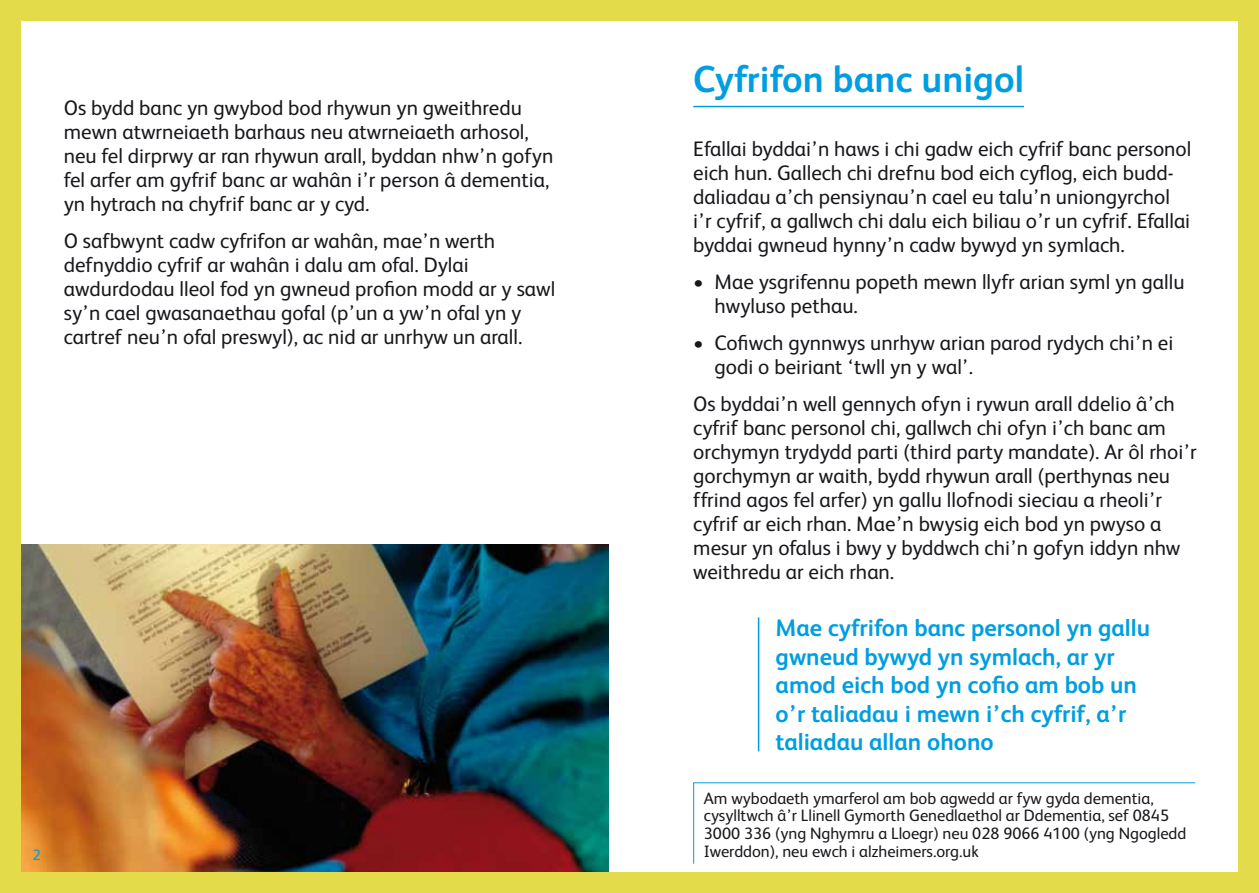
<style>
.page{position:relative;width:1259px;height:893px;background:#fff}
.page>*{position:absolute;margin:0;border:0;box-sizing:border-box;transform-origin:0 0}
.t1{font:700 37.5px "FS Albert";color:#009ee0}
.t2{font:700 24px/28.5px "FS Albert";color:#009ee0}
.t3{font:21px/24px "FS Albert";color:#1a171c}
.t4{font:16.5px/17.9px "FS Albert";color:#1a171c}
.t5{font:15px "FS Albert";color:#009ee0}
</style>
<div class="page">
<div style="left:629px;top:0;width:630px;height:893px;background:#e3db4a"></div>
<div style="left:629px;top:21px;width:608px;height:851px;background:#fff"></div>
<div style="left:0;top:0;width:630px;height:893px;background:#e3db4a"></div>
<div style="left:21px;top:21px;width:609px;height:851px;background:#fff"></div>
<img style="left:21px;top:544px;width:587px;height:328px">
<hr style="left:693px;top:106px;width:331px;height:1px;background:#009ee0">
<hr style="left:758px;top:617px;width:1px;height:134px;background:#009ee0">
<svg style="left:693px;top:782px;width:503px;height:82px"></svg>
<p class="t3" style="left:64px;top:96px;width:491px">Os bydd banc yn gwybod bod rhywun yn gweithredu mewn atwrneiaeth barhaus neu atwrneiaeth arhosol, neu fel dirprwy ar ran rhywun arall, byddan nhw’n gofyn fel arfer am gyfrif banc ar wahân i’r person â dementia, yn hytrach na chyfrif banc ar y cyd.</p>
<p class="t3" style="left:64px;top:229px;width:493px">O safbwynt cadw cyfrifon ar wahân, mae’n werth defnyddio cyfrif ar wahân i dalu am ofal. Dylai awdurdodau lleol fod yn gwneud profion modd ar y sawl sy’n cael gwasanaethau gofal (p’un a yw’n ofal yn y cartref neu’n ofal preswyl), ac nid ar unrhyw un arall.</p>
<p class="t5" style="left:33px;top:846px;width:10px">2</p>
<h1 class="t1" style="left:693px;top:58px;width:332px">Cyfrifon banc unigol</h1>
<p class="t3" style="left:693px;top:137px;width:499px">Efallai byddai’n haws i chi gadw eich cyfrif banc personol eich hun. Gallech chi drefnu bod eich cyflog, eich budd&shy;daliadau a’ch pensiynau’n cael eu talu’n uniongyrchol i’r cyfrif, a gallwch chi dalu eich biliau o’r un cyfrif. Efallai byddai gwneud hynny’n cadw bywyd yn symlach.</p>
<p class="t3" style="left:714px;top:270px;width:471px;text-indent:-21px">• Mae ysgrifennu popeth mewn llyfr arian syml yn gallu hwyluso pethau.</p>
<p class="t3" style="left:714px;top:331px;width:460px;text-indent:-21px">• Cofiwch gynnwys unrhyw arian parod rydych chi’n ei godi o beiriant ‘twll yn y wal’.</p>
<p class="t3" style="left:693px;top:391px;width:505px">Os byddai’n well gennych ofyn i rywun arall ddelio â’ch cyfrif banc personol chi, gallwch chi ofyn i’ch banc am orchymyn trydydd parti (third party mandate). Ar ôl rhoi’r gorchymyn ar waith, bydd rhywun arall (perthynas neu ffrind agos fel arfer) yn gallu llofnodi sieciau a rheoli’r cyfrif ar eich rhan. Mae’n bwysig eich bod yn pwyso a mesur yn ofalus i bwy y byddwch chi’n gofyn iddyn nhw weithredu ar eich rhan.</p>
<p class="t2" style="left:775px;top:614px;width:376px">Mae cyfrifon banc personol yn gallu gwneud bywyd yn symlach, ar yr amod eich bod yn cofio am bob un o’r taliadau i mewn i’ch cyfrif, a’r taliadau allan ohono</p>
<p class="t4" style="left:704px;top:789px;width:484px">Am wybodaeth ymarferol am bob agwedd ar fyw gyda dementia, cysylltwch â’r Llinell Gymorth Genedlaethol ar Ddementia, sef 0845<br>3000 336 (yng Nghymru a Lloegr) neu 028 9066 4100 (yng Ngogledd Iwerddon), neu ewch i alzheimers.org.uk</p>
</div>
